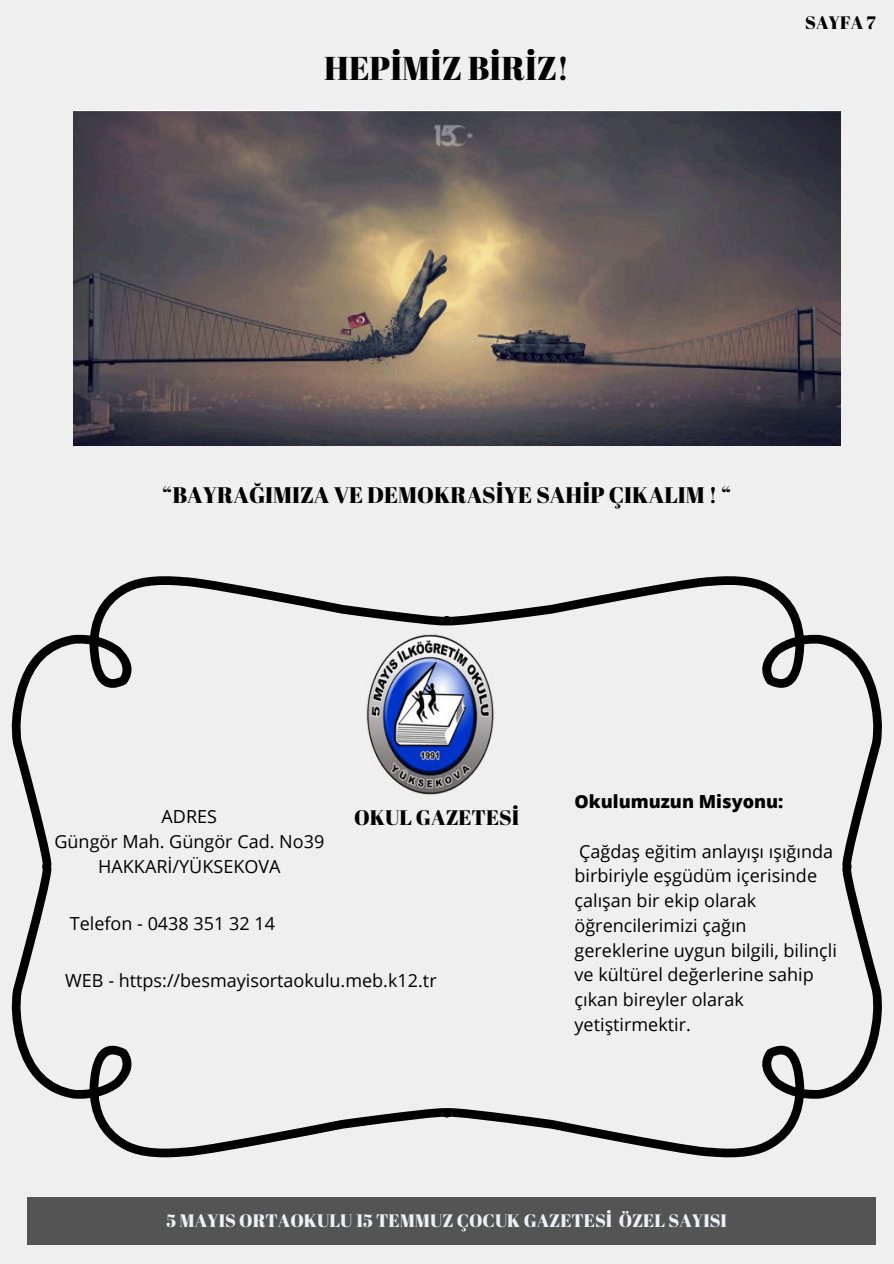
<style>
.page{position:relative;width:894px;height:1264px;background:#fff}
.page>*{position:absolute;margin:0;border:0;box-sizing:border-box;transform-origin:0 0}
.t1{font:33px "Abril Fatface";color:#000}
.t2{font:22.5px "Abril Fatface";color:#000}
.t3{font:21px "Abril Fatface";color:#000}
.t4{font:18px/24.8px "Open Sans";color:#000;text-align:center}
.t5{font:18px "Abril Fatface";color:#edf0f7}
.t6{font:800 18px "Open Sans";color:#000}
.t7{font:18px "Abril Fatface";color:#000}
</style>
<div class="page">
<div style="left:0;top:0;width:893px;height:1263px;background:#efefef"></div>
<img style="left:74px;top:110px;width:766px;height:336px">
<svg style="left:11px;top:576px;width:430px;height:286px"></svg>
<svg style="left:452px;top:870px;width:430px;height:288px"></svg>
<svg style="left:441px;top:576px;width:441px;height:294px"></svg>
<svg style="left:11px;top:862px;width:441px;height:296px"></svg>
<img style="left:366px;top:632px;width:128px;height:162px">
<div style="left:28px;top:1196px;width:847px;height:48px;background:#545454"></div>
<h1 class="t1" style="left:324px;top:45px;width:246px">HEPİMİZ BİRİZ!</h1>
<p class="t7" style="left:805px;top:10px;width:72px">SAYFA 7</p>
<p class="t2" style="left:162px;top:479px;width:570px">“BAYRAĞIMIZA VE DEMOKRASİYE SAHİP ÇIKALIM ! “</p>
<p class="t4" style="left:161px;top:804px;width:57px">ADRES</p>
<p class="t3" style="left:354px;top:803px;width:166px">OKUL GAZETESİ</p>
<p class="t4" style="left:54px;top:828px;width:271px">Güngör Mah. Güngör Cad. No39<br>HAKKARİ/YÜKSEKOVA</p>
<p class="t4" style="left:70px;top:910px;width:207px">Telefon - 0438 351 32 14</p>
<p class="t4" style="left:65px;top:967px;width:373px">WEB - https://besmayisortaokulu.meb.k12.tr</p>
<p class="t6" style="left:574px;top:787px;width:210px">Okulumuzun Misyonu:</p>
<p class="t4" style="left:574px;top:838px;width:264px;text-align:left">Çağdaş eğitim anlayışı ışığında birbiriyle eşgüdüm içerisinde çalışan bir ekip olarak öğrencilerimizi çağın gereklerine uygun bilgili, bilinçli ve kültürel değerlerine sahip çıkan bireyler olarak yetiştirmektir.</p>
<p class="t5" style="left:166px;top:1208px;width:561px">5 MAYIS ORTAOKULU 15 TEMMUZ ÇOCUK GAZETESİ ÖZEL SAYISI</p>
</div>
